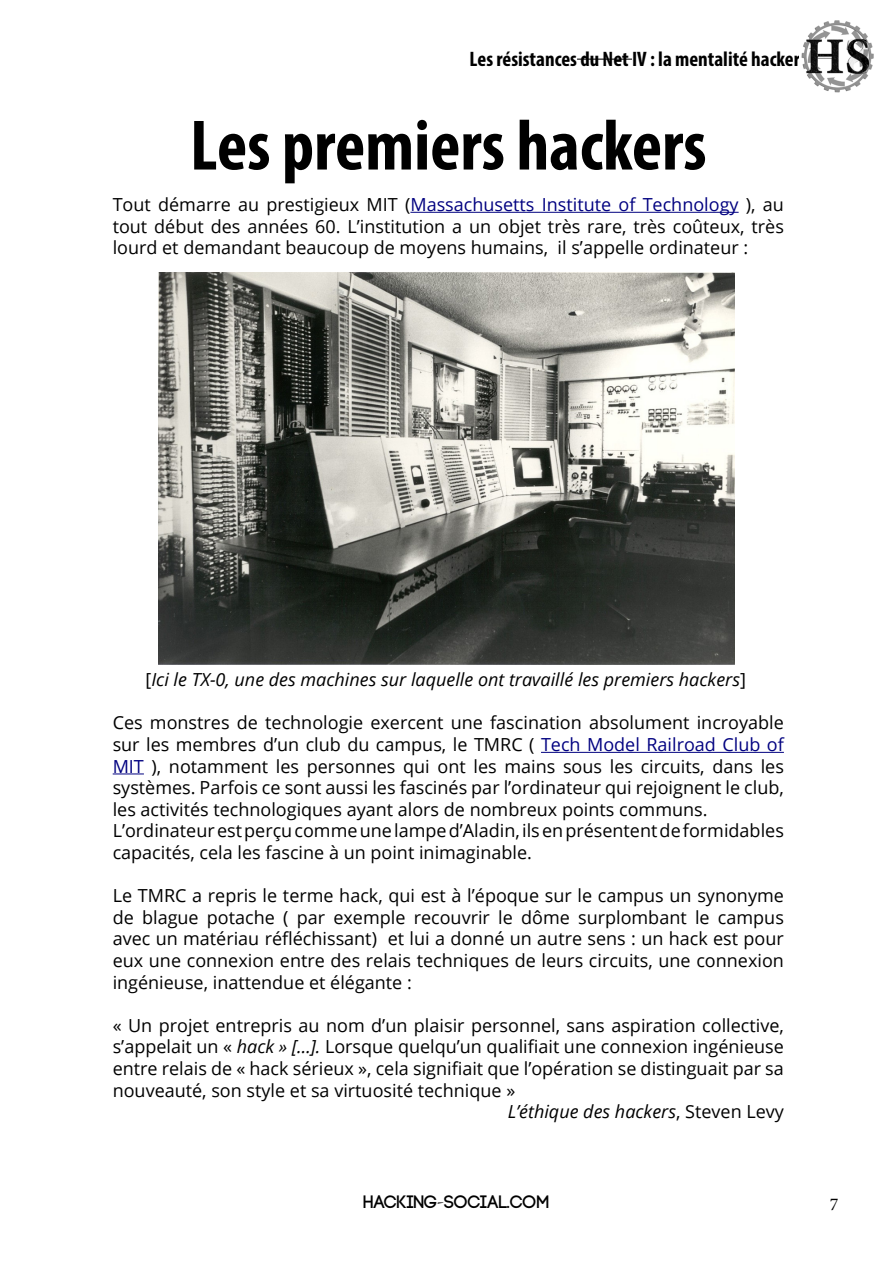
<style>
.page{position:relative;width:893px;height:1263px;background:#fff}
.page>*{position:absolute;margin:0;border:0;box-sizing:border-box;transform-origin:0 0}
.t1{font:700 condensed 72px "Myriad Pro";color:#000}
.t2{font:700 condensed 21px "Myriad Pro";color:#000}
.t3{font:18px/21.6px "Open Sans";color:#000;text-align:justify}
.t4{font:italic 18px "Open Sans";color:#000}
.t5{font:700 18px "Code";color:#000}
.t6{font:18px "Minion Pro";color:#000}
.s1{color:#000080}
.s2{font-style:normal}
.s3{font-style:italic}
.s4{font-family:"Trajan Pro";font-weight:400}
</style>
<div class="page">
<hr style="left:577px;top:59px;width:55px;height:1px;background:#000">
<img style="left:801px;top:20px;width:73px;height:73px">
<hr style="left:410px;top:212px;width:329px;height:1px;background:#000080">
<hr style="left:541px;top:752px;width:243px;height:1px;background:#000080">
<hr style="left:113px;top:773px;width:31px;height:1px;background:#000080">
<img style="left:158px;top:272px;width:576px;height:393px">
<p class="t2" style="left:470px;top:46px;width:332px">Les résistances du Net IV : la mentalité hacker</p>
<h1 class="t1" style="left:190px;top:101px;width:518px">Les premiers hackers</h1>
<p class="t3" style="left:113px;top:193px;width:673px">Tout démarre au prestigieux MIT (<span class="s1">Massachusetts Institute of Technology</span> ), au tout début des années 60. L’institution a un objet très rare, très coûteux, très lourd et demandant beaucoup de moyens humains, il s’appelle ordinateur :</p>
<p class="t4" style="left:145px;top:667px;width:602px"><span class="s2">[</span>Ici le TX-0, une des machines sur laquelle ont travaillé les premiers hackers<span class="s2">]</span></p>
<p class="t3" style="left:113px;top:712px;width:673px;text-align:left">Ces monstres de technologie exercent une fascination absolument incroyable sur les membres d’un club du campus, le TMRC ( <span class="s1">Tech Model Railroad Club of MIT</span> ), notamment les personnes qui ont les mains sous les circuits, dans les systèmes. Parfois ce sont aussi les fascinés par l’ordinateur qui rejoignent le club, les activités technologiques ayant alors de nombreux points communs.<br>L’ordinateur est perçu comme une lampe d’Aladin, ils en présentent de formidables capacités, cela les fascine à un point inimaginable.</p>
<p class="t3" style="left:113px;top:884px;width:673px">Le TMRC a repris le terme hack, qui est à l’époque sur le campus un synonyme de blague potache ( par exemple recouvrir le dôme surplombant le campus avec un matériau réfléchissant) et lui a donné un autre sens : un hack est pour eux une connexion entre des relais techniques de leurs circuits, une connexion ingénieuse, inattendue et élégante :</p>
<p class="t3" style="left:113px;top:1014px;width:673px">« Un projet entrepris au nom d’un plaisir personnel, sans aspiration collective,</p>
<p class="t3" style="left:113px;top:1036px;width:673px">s’appelait un « <span class="s3">hack » […].</span> Lorsque quelqu’un qualifiait une connexion ingénieuse</p>
<p class="t3" style="left:113px;top:1057px;width:673px">entre relais de « hack sérieux », cela signifiait que l’opération se distinguait par sa</p>
<p class="t3" style="left:113px;top:1079px;width:404px">nouveauté, son style et sa virtuosité technique »</p>
<p class="t4" style="left:508px;top:1099px;width:278px">L’éthique des hackers<span class="s2">, Steven Levy</span></p>
<p class="t5" style="left:363px;top:1193px;width:187px">HACKING<span class="s4">-</span>SOCIAL.COM</p>
<p class="t6" style="left:830px;top:1192px;width:10px">7</p>
</div>
